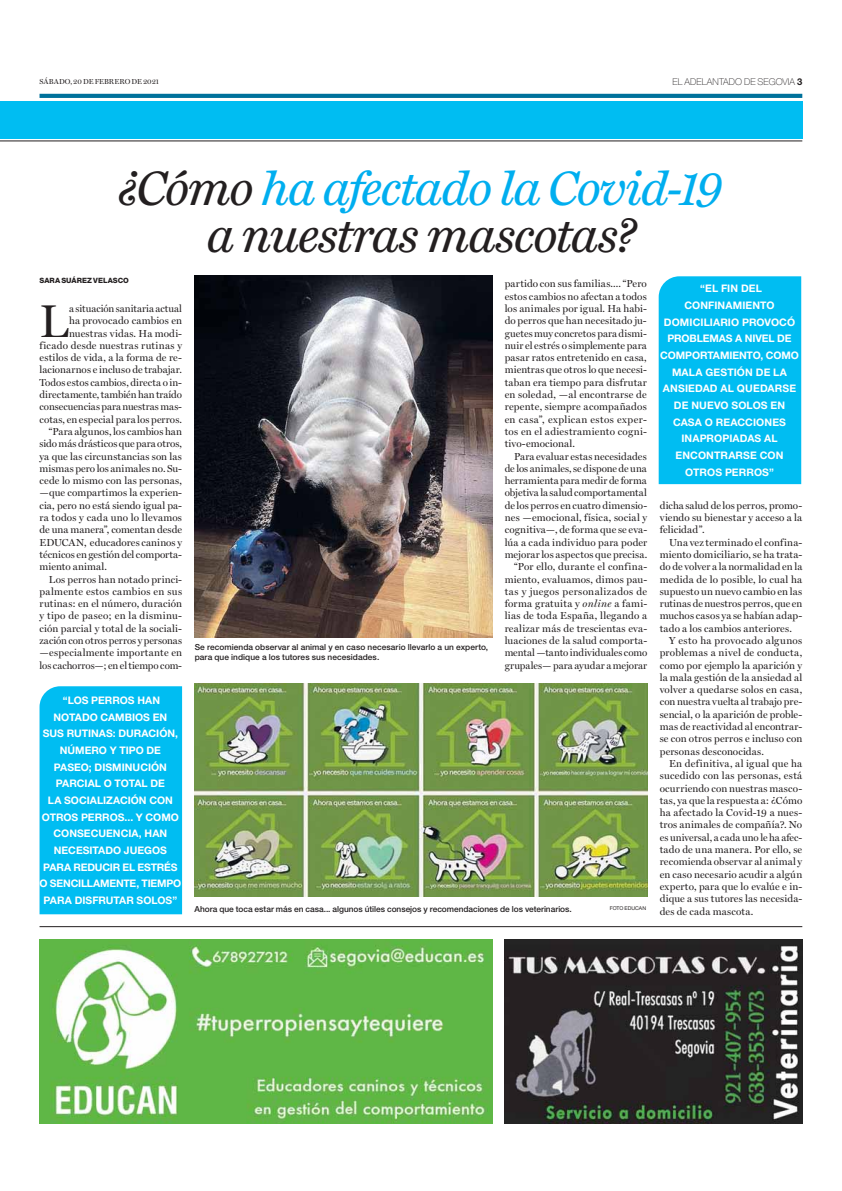
<style>
.page{position:relative;width:842px;height:1191px;background:#fff}
.page>*{position:absolute;margin:0;border:0;box-sizing:border-box;transform-origin:0 0}
.t1{font:500 46.2px "Miller";color:#231f20}
.t2{font:italic 44.8px/46.9px "News Miller";letter-spacing:-.03em;color:#231f20;text-align:center}
.t3{font:700 10.4px/16.7px "Helvetica Neue LT Std";color:#fff;text-align:center}
.t4{font:500 10.2px/12.3px "Miller";letter-spacing:.01em;color:#231f20;text-align:justify}
.t5{font:500 10.2px "Miller";letter-spacing:.035em;color:#231f20}
.t6{font:100 9.4px "Helvetica Neue LT Std";letter-spacing:.01em;color:#231f20}
.t7{font:500 8.3px/10.4px "Helvetica Neue LT Std";letter-spacing:.005em;color:#231f20}
.t8{font:500 7.3px "Miller";letter-spacing:.005em;color:#231f20}
.t9{font:800 7.3px "Helvetica Neue LT Std";letter-spacing:.01em;color:#231f20}
.t10{font:5.2px "Helvetica Neue LT Std";letter-spacing:-.01em;color:#231f20}
.s1{font-weight:700}
.s2{color:#00aeef}
.s3{font-style:italic}
</style>
<div class="page">
<svg style="left:40px;top:94px;width:762px;height:4px;background:#03729c"></svg>
<div style="left:0;top:101px;width:802px;height:37px;background:#00bdf2"></div>
<hr style="left:0;top:141px;width:802px;height:1px;background:#231f20">
<hr style="left:40px;top:926px;width:762px;height:1px;background:#231f20">
<img style="left:195px;top:683px;width:452px;height:214px">
<img style="left:195px;top:276px;width:297px;height:361px">
<div style="left:40px;top:686px;width:142px;height:228px;background:#00bdf2"></div>
<div style="left:659px;top:276px;width:142px;height:208px;background:#00bdf2"></div>
<img style="left:505px;top:939px;width:297px;height:184px">
<img style="left:40px;top:939px;width:452px;height:185px">
<p class="t8" style="left:40px;top:79px;width:121px">SÁBADO, 20 DE FEBRERO DE 2021</p>
<p class="t6" style="left:673px;top:78px;width:131px">EL ADELANTADO DE SEGOVIA <span class="s1">3</span></p>
<h2 class="t2" style="left:120px;top:168px;width:604px">¿Cómo <span class="s2">ha afectado la Covid-19 </span>a nuestras mascotas?</h2>
<p class="t9" style="left:40px;top:278px;width:91px">SARA SUÁREZ VELASCO</p>
<h1 class="t1" style="left:40px;top:303px;width:31px">L</h1>
<p class="t4" style="left:69px;top:303px;width:115px">a situación sanitaria actual</p>
<p class="t4" style="left:69px;top:316px;width:115px">ha provocado cambios en</p>
<p class="t4" style="left:69px;top:328px;width:115px">nuestras vidas. Ha modi-</p>
<p class="t5" style="left:40px;top:342px;width:144px">ficado desde nuestras rutinas y</p>
<p class="t4" style="left:40px;top:353px;width:144px">estilos de vida, a la forma de re-</p>
<p class="t4" style="left:40px;top:365px;width:144px">lacionarnos e incluso de trabajar.</p>
<p class="t4" style="left:40px;top:377px;width:144px">Todos estos cambios, directa o in-</p>
<p class="t4" style="left:40px;top:389px;width:144px">directamente, también han traído</p>
<p class="t4" style="left:40px;top:402px;width:144px">consecuencias para nuestras mas-</p>
<p class="t4" style="left:40px;top:414px;width:144px">cotas, en especial para los perros.</p>
<p class="t4" style="left:49px;top:426px;width:135px">“Para algunos, los cambios han</p>
<p class="t4" style="left:40px;top:439px;width:144px">sido más drásticos que para otros,</p>
<p class="t4" style="left:40px;top:451px;width:144px">ya que las circunstancias son las</p>
<p class="t4" style="left:40px;top:463px;width:144px">mismas pero los animales no. Su-</p>
<p class="t4" style="left:40px;top:476px;width:144px">cede lo mismo con las personas,</p>
<p class="t4" style="left:40px;top:488px;width:144px">—que compartimos la experien-</p>
<p class="t4" style="left:40px;top:500px;width:144px">cia, pero no está siendo igual pa-</p>
<p class="t4" style="left:40px;top:512px;width:144px">ra todos y cada uno lo llevamos</p>
<p class="t4" style="left:40px;top:525px;width:144px">de una manera”, comentan desde</p>
<p class="t4" style="left:40px;top:537px;width:144px">EDUCAN, educadores caninos y</p>
<p class="t4" style="left:40px;top:549px;width:144px">técnicos en gestión del comporta-</p>
<p class="t4" style="left:40px;top:562px;width:69px">miento animal.</p>
<p class="t4" style="left:49px;top:574px;width:135px">Los perros han notado princi-</p>
<p class="t5" style="left:40px;top:587px;width:144px">palmente estos cambios en sus</p>
<p class="t4" style="left:40px;top:598px;width:144px">rutinas: en el número, duración</p>
<p class="t5" style="left:40px;top:612px;width:144px">y tipo de paseo; en la disminu-</p>
<p class="t4" style="left:40px;top:623px;width:144px">ción parcial y total de la sociali-</p>
<p class="t4" style="left:40px;top:635px;width:144px">zación con otros perros y personas</p>
<p class="t4" style="left:40px;top:648px;width:144px">—especialmente importante en</p>
<p class="t4" style="left:40px;top:660px;width:144px">los cachorros—; en el tiempo com-</p>
<p class="t3" style="left:40px;top:693px;width:143px">“LOS PERROS HAN<br>NOTADO CAMBIOS EN<br>SUS RUTINAS: DURACIÓN,<br>NÚMERO Y TIPO DE<br>PASEO; DISMINUCIÓN<br>PARCIAL O TOTAL DE<br>LA SOCIALIZACIÓN CON<br>OTROS PERROS... Y COMO<br>CONSECUENCIA, HAN<br>NECESITADO JUEGOS<br>PARA REDUCIR EL ESTRÉS<br>O SENCILLAMENTE, TIEMPO<br>PARA DISFRUTAR SOLOS”</p>
<p class="t7" style="left:195px;top:642px;width:295px">Se recomienda observar al animal y en caso necesario llevarlo a un experto, para que indique a los tutores sus necesidades.</p>
<p class="t4" style="left:505px;top:279px;width:144px">partido con sus familias.... “Pero estos cambios no afectan a todos los animales por igual. Ha habi&shy;do perros que han necesitado ju&shy;guetes muy concretos para dismi&shy;nuir el estrés o simplemente para pasar ratos entretenido en casa, mientras que otros lo que necesi&shy;taban era tiempo para disfrutar en soledad, —al encontrarse de repente, siempre acompañados en casa”, explican estos exper&shy;tos en el adiestramiento cogni&shy;tivo-emocional.</p>
<p class="t4" style="left:505px;top:451px;width:144px;text-align:right">Para evaluar estas necesidades de los animales, se dispone de una herramienta para medir de forma objetiva la salud comportamental de los perros en cuatro dimensio&shy;nes —emocional, física, social y cognitiva—, de forma que se eva&shy;lúa a cada individuo para poder mejorar los aspectos que precisa. “Por ello, durante el confina&shy;miento, evaluamos, dimos pau&shy;tas y juegos personalizados de forma gratuita y <span class="s3">online</span> a fami&shy;lias de toda España, llegando a realizar más de trescientas eva&shy;luaciones de la salud comporta&shy;mental —tanto individuales como grupales— para ayudar a mejorar</p>
<p class="t7" style="left:195px;top:905px;width:379px">Ahora que toca estar más en casa... algunos útiles consejos y recomendaciones de los veterinarios.</p>
<p class="t10" style="left:610px;top:907px;width:38px">FOTO EDUCAN</p>
<p class="t3" style="left:660px;top:281px;width:140px">“EL FIN DEL<br>CONFINAMIENTO<br>DOMICILIARIO PROVOCÓ<br>PROBLEMAS A NIVEL DE<br>COMPORTAMIENTO, COMO<br>MALA GESTIÓN DE LA<br>ANSIEDAD AL QUEDARSE<br>DE NUEVO SOLOS EN<br>CASA O REACCIONES<br>INAPROPIADAS AL<br>ENCONTRARSE CON<br>OTROS PERROS”</p>
<p class="t4" style="left:660px;top:500px;width:144px">dicha salud de los perros, promo&shy;viendo su bienestar y acceso a la felicidad”.</p>
<p class="t4" style="left:660px;top:537px;width:144px;text-indent:9px">Una vez terminado el confina&shy;miento domiciliario, se ha trata&shy;do de volver a la normalidad en la medida de lo posible, lo cual ha supuesto un nuevo cambio en las rutinas de nuestros perros, que en muchos casos ya se habían adap&shy;tado a los cambios anteriores.</p>
<p class="t4" style="left:660px;top:635px;width:144px;text-indent:9px">Y esto ha provocado algunos problemas a nivel de conducta, como por ejemplo la aparición y la mala gestión de la ansiedad al volver a quedarse solos en casa, con nuestra vuelta al trabajo pre&shy;sencial, o la aparición de proble&shy;mas de reactividad al encontrar&shy;se con otros perros e incluso con personas desconocidas.</p>
<p class="t4" style="left:660px;top:758px;width:144px;text-indent:9px">En definitiva, al igual que ha sucedido con las personas, está ocurriendo con nuestras masco&shy;tas, ya que la respuesta a: ¿Cómo ha afectado la Covid-19 a nues&shy;tros animales de compañía?. No es universal, a cada uno le ha afec&shy;tado de una manera. Por ello, se recomienda observar al animal y en caso necesario acudir a algún experto, para que lo evalúe e in&shy;dique a sus tutores las necesida&shy;des de cada mascota.</p>
</div>
